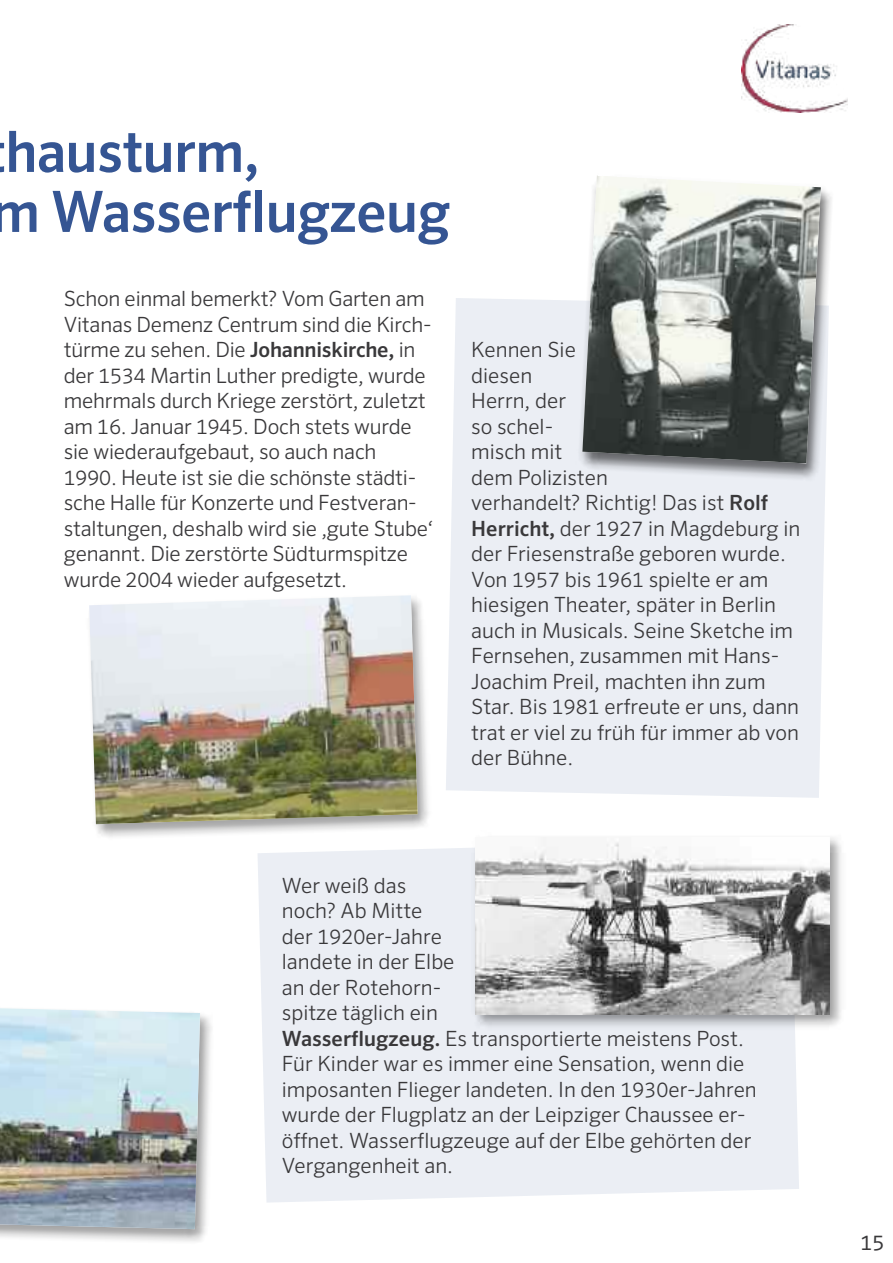
<style>
.page{position:relative;width:893px;height:1263px;background:#fff}
.page>*{position:absolute;margin:0;border:0;box-sizing:border-box;transform-origin:0 0}
.t1{font:500 57px/60px "Sero Offc Pro";letter-spacing:-.01em;color:#355593}
.t2{font:300 21px/25.5px "Sero Offc Pro";color:#39383a}
.t3{font:21px "Sero Offc Pro";color:#39383a}
.s1{font-weight:500}
</style>
<div class="page">
<div style="left:446px;top:298px;width:379px;height:500px;background:#ebeef4"></div>
<div style="left:258px;top:848px;width:541px;height:354px;background:#ebeef4"></div>
<img style="left:95px;top:601px;width:334px;height:236px">
<img style="left:89px;top:595px;width:329px;height:229px">
<img style="left:741px;top:25px;width:107px;height:87px">
<img style="left:0;top:1014px;width:212px;height:228px">
<img style="left:0;top:1008px;width:200px;height:221px">
<img style="left:575px;top:175px;width:257px;height:309px">
<img style="left:582px;top:176px;width:239px;height:287px">
<img style="left:469px;top:837px;width:372px;height:196px">
<img style="left:475px;top:837px;width:354px;height:177px">
<h1 class="t1" style="left:-9px;top:122px;width:461px">hausturm,<br>m Wasserflugzeug</h1>
<p class="t2" style="left:64px;top:286px;width:371px">Schon einmal bemerkt? Vom Garten am Vitanas Demenz Centrum sind die Kirch&shy;türme zu sehen. Die <span class="s1">Johanniskirche,</span> in der 1534 Martin Luther predigte, wurde mehrmals durch Kriege zerstört, zuletzt am 16. Januar 1945. Doch stets wurde sie wiederaufgebaut, so auch nach 1990. Heute ist sie die schönste städti&shy;sche Halle für Konzerte und Festveran&shy;staltungen, deshalb wird sie ,gute Stube‘ genannt. Die zerstörte Südturmspitze wurde 2004 wieder aufgesetzt.</p>
<p class="t2" style="left:471px;top:337px;width:331px">Kennen Sie<br>diesen<br>Herrn, der<br>so schel-<br>misch mit<br>dem Polizisten<br>verhandelt? Richtig! Das ist <span class="s1">Rolf<br>Herricht,</span> der 1927 in Magdeburg in der Friesenstraße geboren wurde.<br>Von 1957 bis 1961 spielte er am hiesigen Theater, später in Berlin auch in Musicals. Seine Sketche im<br>Fernsehen, zusammen mit Hans-<br>Joachim Preil, machten ihn zum<br>Star. Bis 1981 erfreute er uns, dann trat er viel zu früh für immer ab von der Bühne.</p>
<p class="t2" style="left:282px;top:872px;width:476px">Wer weiß das<br>noch? Ab Mitte<br>der 1920er-Jahre<br>landete in der Elbe<br>an der Rotehorn-<br>spitze täglich ein<br><span class="s1">Wasserflugzeug.</span> Es transportierte meistens Post.<br>Für Kinder war es immer eine Sensation, wenn die imposanten Flieger landeten. In den 1930er-Jahren wurde der Flugplatz an der Leipziger Chaussee er&shy;öffnet. Wasserflugzeuge auf der Elbe gehörten der<br>Vergangenheit an.</p>
<p class="t3" style="left:860px;top:1230px;width:26px">15</p>
</div>
